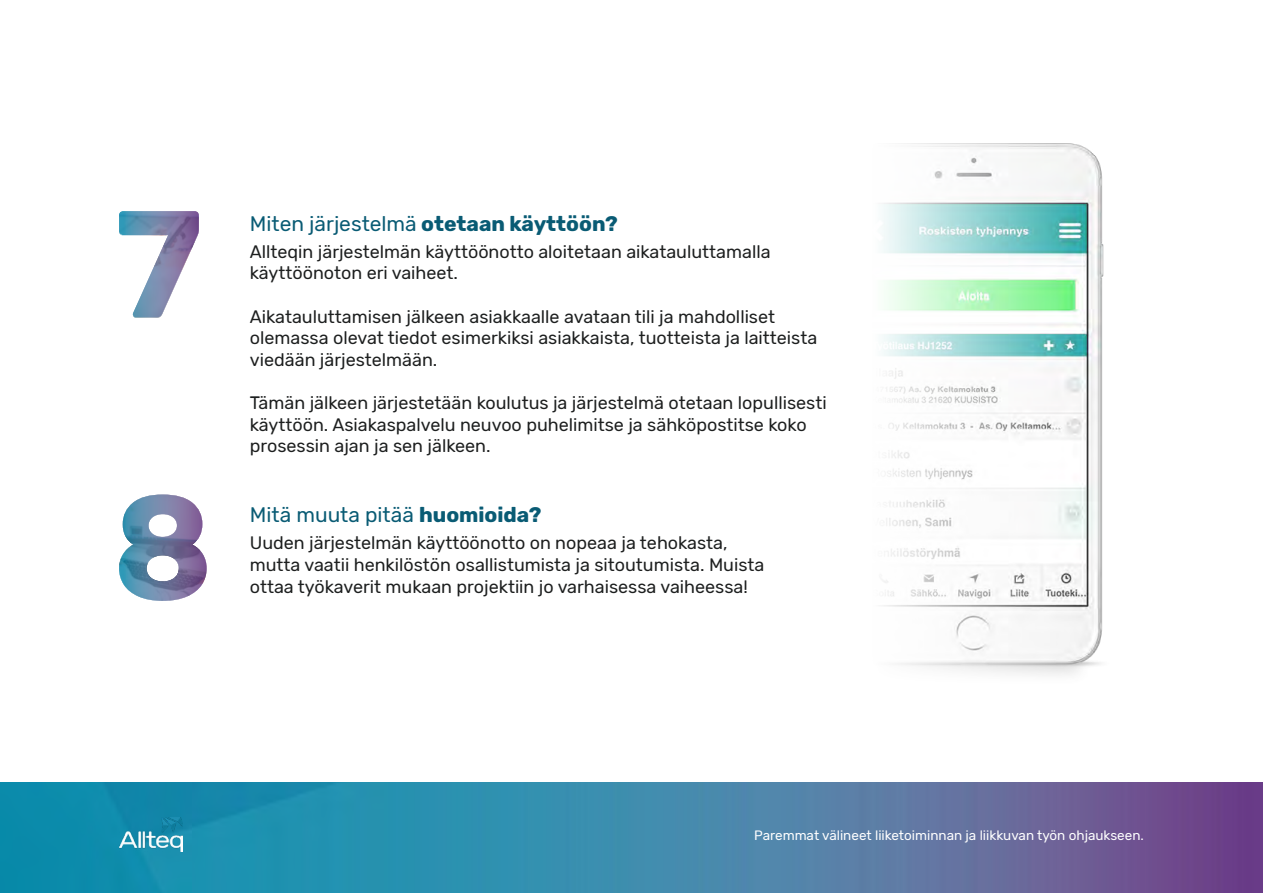
<style>
.page{position:relative;width:1263px;height:893px;background:#fff}
.page>*{position:absolute;margin:0;border:0;box-sizing:border-box;transform-origin:0 0}
.t1{font:21px "Rubik";color:#095b74}
.t2{font:18px/21.6px "Rubik";color:#1d1f1f}
.t3{font:13.5px "Rubik";color:#fff}
.s1{font-weight:700}
</style>
<div class="page">
<img style="left:0;top:782px;width:1263px;height:111px">
<img style="left:119px;top:817px;width:64px;height:34px">
<svg style="left:119px;top:211px;width:80px;height:107px"></svg>
<svg style="left:119px;top:494px;width:88px;height:107px"></svg>
<img style="left:883px;top:143px;width:221px;height:532px">
<p class="t1" style="left:250px;top:212px;width:369px">Miten järjestelmä <span class="s1">otetaan käyttöön?</span></p>
<p class="t2" style="left:250px;top:241px;width:522px">Allteqin järjestelmän käyttöönotto aloitetaan aikatauluttamalla käyttöönoton eri vaiheet.</p>
<p class="t2" style="left:250px;top:306px;width:569px">Aikatauluttamisen jälkeen asiakkaalle avataan tili ja mahdolliset olemassa olevat tiedot esimerkiksi asiakkaista, tuotteista ja laitteista viedään järjestelmään.</p>
<p class="t2" style="left:250px;top:392px;width:578px">Tämän jälkeen järjestetään koulutus ja järjestelmä otetaan lopullisesti käyttöön. Asiakaspalvelu neuvoo puhelimitse ja sähköpostitse koko prosessin ajan ja sen jälkeen.</p>
<p class="t1" style="left:250px;top:503px;width:293px">Mitä muuta pitää <span class="s1">huomioida?</span></p>
<p class="t2" style="left:250px;top:533px;width:516px">Uuden järjestelmän käyttöönotto on nopeaa ja tehokasta, mutta vaatii henkilöstön osallistumista ja sitoutumista. Muista ottaa työkaverit mukaan projektiin jo varhaisessa vaiheessa!</p>
<p class="t3" style="left:754px;top:828px;width:391px">Paremmat välineet liiketoiminnan ja liikkuvan työn ohjaukseen.</p>
</div>
